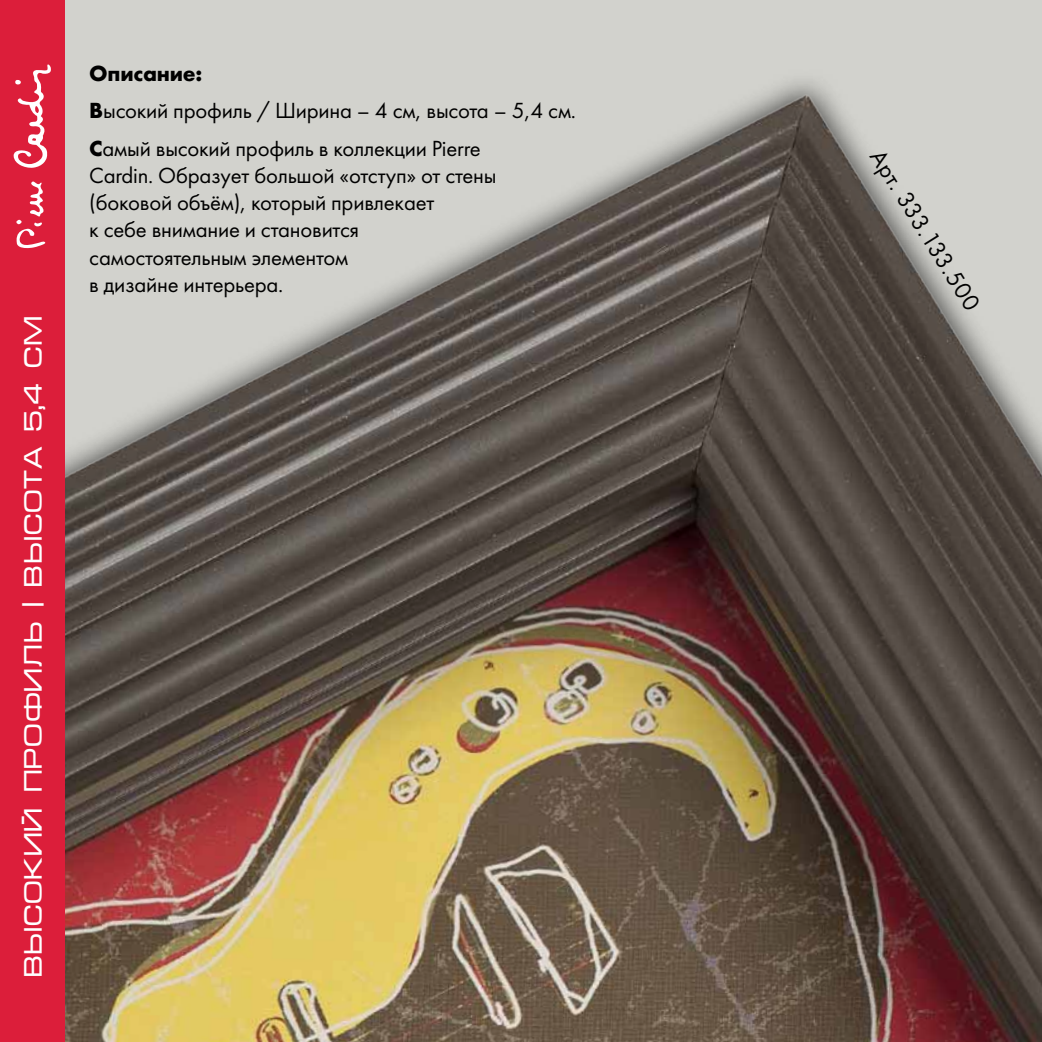
<style>
.page{position:relative;width:1042px;height:1042px;background:#d2d2cd}
.page>*{position:absolute;margin:0;border:0;box-sizing:border-box;transform-origin:0 0}
.t1{font:24.5px "Micra Di";letter-spacing:.01em;color:#fff}
.t2{font:24.5px "Futura New";color:#000}
.t3{font:22.75px/27.3px "Futura New";letter-spacing:-.01em;color:#000}
.s1{font-weight:700}
</style>
<div class="page">
<img style="left:64px;top:77px;width:978px;height:965px">
<div style="left:0;top:0;width:64px;height:1042px;background:#dc1e3a"></div>
<svg style="left:13px;top:64px;width:38px;height:104px"></svg>
<svg style="left:16px;top:181px;width:29px;height:67px"></svg>
<p class="t1" style="left:19px;top:977px;width:664px;rotate:-90deg">ВЫСОКИЙ ПРОФИЛЬ | ВЫСОТА 5,4 СМ</p>
<p class="t3" style="left:89px;top:55px;width:488px;line-height:37.3px"><span class="s1">Описание:<br>В</span>ысокий профиль / Ширина – 4 см, высота – 5,4 см.<br><span class="s1">С</span>амый высокий профиль в коллекции Pierre</p>
<p class="t3" style="left:89px;top:161px;width:409px">Cardin. Образует большой «отступ» от стены (боковой объём), который привлекает<br>к себе внимание и становится самостоятельным элементом<br>в дизайне интерьера.</p>
<p class="t2" style="left:888px;top:144px;width:187px;rotate:58deg">Арт. 333.133.500</p>
</div>
